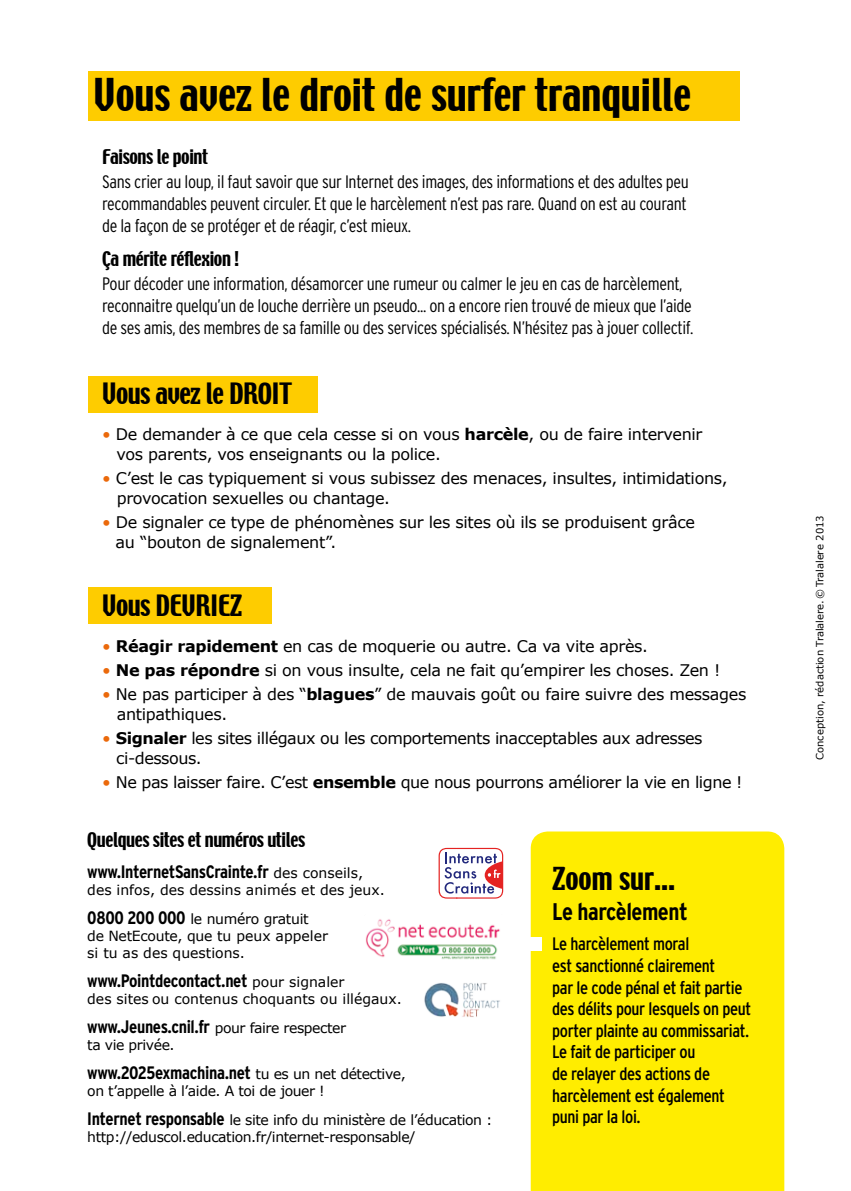
<style>
.page{position:relative;width:851px;height:1191px;background:#fff}
.page>*{position:absolute;margin:0;border:0;box-sizing:border-box;transform-origin:0 0}
.t1{font:40px "Techno";color:#000}
.t2{font:28px "Techno";color:#000}
.t3{font:26px "Techno";letter-spacing:-.02em;color:#000}
.t4{font:700 condensed 24px "Interstate";letter-spacing:-.02em;color:#000}
.t5{font:300 condensed 18px/22px "Interstate";letter-spacing:-.02em;color:#000}
.t6{font:condensed 18px/21.6px "Interstate";letter-spacing:-.02em;color:#000}
.t7{font:700 condensed 18px "Interstate";letter-spacing:-.02em;color:#000}
.t8{font:18px "Techno";letter-spacing:-.02em;color:#000}
.t9{font:16px/20px "Verdana";letter-spacing:-.02em;color:#000}
.t10{font:14px/29px "Verdana";letter-spacing:-.02em;color:#000}
.t11{font:14px/29px "Verdana";color:#000}
.t12{font:10px "Verdana";color:#000}
.s1{color:#eb690b}
.s2{font-weight:700}
.s3{font-family:"Verdana";font-weight:400;font-stretch:normal;font-size:14px}
.s4{font-family:"Interstate";font-weight:700;font-stretch:condensed;font-size:18px}
</style>
<div class="page">
<div style="left:530px;top:831px;width:254px;height:360px;background:#ffed00"></div>
<div style="left:88px;top:587px;width:183px;height:37px;background:#fecc00"></div>
<div style="left:88px;top:376px;width:229px;height:36px;background:#fecc00"></div>
<div style="left:88px;top:71px;width:651px;height:50px;background:#fecc00"></div>
<div style="left:520px;top:937px;width:21px;height:13px;background:#fff"></div>
<img style="left:366px;top:919px;width:134px;height:41px">
<img style="left:424px;top:983px;width:76px;height:34px">
<svg style="left:438px;top:848px;width:65px;height:50px"></svg>
<h1 class="t1" style="left:94px;top:67px;width:599px">Vous avez le droit de surfer tranquille</h1>
<p class="t8" style="left:102px;top:144px;width:107px">Faisons le point</p>
<p class="t5" style="left:102px;top:170px;width:588px">Sans crier au loup, il faut savoir que sur Internet des images, des informations et des adultes peu recommandables peuvent circuler. Et que le harcèlement n’est pas rare. Quand on est au courant de la façon de se protéger et de réagir, c’est mieux.</p>
<p class="t8" style="left:102px;top:246px;width:138px">Ça mérite réflexion !</p>
<p class="t5" style="left:102px;top:272px;width:592px">Pour décoder une information, désamorcer une rumeur ou calmer le jeu en cas de harcèlement, reconnaitre quelqu’un de louche derrière un pseudo... on a encore rien trouvé de mieux que l’aide de ses amis, des membres de sa famille ou des services spécialisés. N’hésitez pas à jouer collectif.</p>
<h3 class="t3" style="left:102px;top:376px;width:191px">Vous avez le DROIT</h3>
<p class="t9" style="left:116px;top:424px;width:587px;text-indent:-14px"><span class="s1">•</span> De demander à ce que cela cesse si on vous <span class="s2">harcèle</span>, ou de faire intervenir vos parents, vos enseignants ou la police.</p>
<p class="t9" style="left:117px;top:468px;width:612px;text-indent:-15px"><span class="s1">•</span> C’est le cas typiquement si vous subissez des menaces, insultes, intimidations, provocation sexuelles ou chantage.</p>
<p class="t9" style="left:116px;top:512px;width:580px;text-indent:-13px"><span class="s1">•</span> De signaler ce type de phénomènes sur les sites où ils se produisent grâce au “bouton de signalement”.</p>
<h3 class="t3" style="left:102px;top:587px;width:141px">Vous DEVRIEZ</h3>
<p class="t9" style="left:102px;top:636px;width:547px"><span class="s1">•</span> <span class="s2">Réagir rapidement</span> en cas de moquerie ou autre. Ca va vite après.</p>
<p class="t9" style="left:102px;top:660px;width:619px"><span class="s1">•</span> <span class="s2">Ne pas répondre</span> si on vous insulte, cela ne fait qu’empirer les choses. Zen !</p>
<p class="t9" style="left:117px;top:684px;width:631px;text-indent:-15px"><span class="s1">•</span> Ne pas participer à des “<span class="s2">blagues</span>” de mauvais goût ou faire suivre des messages antipathiques.</p>
<p class="t9" style="left:116px;top:728px;width:587px;text-indent:-14px"><span class="s1">•</span> <span class="s2">Signaler</span> les sites illégaux ou les comportements inacceptables aux adresses ci-dessous.</p>
<p class="t9" style="left:102px;top:772px;width:641px"><span class="s1">•</span> Ne pas laisser faire. C’est <span class="s2">ensemble</span> que nous pourrons améliorer la vie en ligne !</p>
<p class="t8" style="left:87px;top:828px;width:219px">Quelques sites et numéros utiles</p>
<p class="t7" style="left:87px;top:862px;width:277px">www.InternetSansCrainte.fr <span class="s3">des conseils,</span></p>
<p class="t11" style="left:87px;top:875px;width:299px">des infos, des dessins animés et des jeux.<br><span class="s4">0800 200 000</span> le numéro gratuit</p>
<p class="t11" style="left:87px;top:927px;width:242px;line-height:17px">de NetEcoute, que tu peux appeler si tu as des questions.</p>
<p class="t7" style="left:87px;top:971px;width:259px">www.Pointdecontact.net <span class="s3">pour signaler</span></p>
<p class="t11" style="left:87px;top:984px;width:316px">des sites ou contenus choquants ou illégaux.</p>
<p class="t7" style="left:87px;top:1017px;width:260px">www.Jeunes.cnil.fr <span class="s3">pour faire respecter</span></p>
<p class="t10" style="left:87px;top:1030px;width:89px">ta vie privée.</p>
<p class="t7" style="left:87px;top:1063px;width:320px">www.2025exmachina.net <span class="s3">tu es un net détective,</span></p>
<p class="t10" style="left:87px;top:1076px;width:407px">on t’appelle à l’aide. A toi de jouer !<br><span class="s4">Internet responsable</span> le site info du ministère de l’éducation :</p>
<p class="t10" style="left:87px;top:1122px;width:330px">http://eduscol.education.fr/internet-responsable/</p>
<h2 class="t2" style="left:552px;top:860px;width:125px">Zoom sur...</h2>
<h3 class="t4" style="left:552px;top:898px;width:137px">Le harcèlement</h3>
<p class="t6" style="left:552px;top:933px;width:200px">Le harcèlement moral<br>est sanctionné clairement<br>par le code pénal et fait partie des délits pour lesquels on peut porter plainte au commissariat.<br>Le fait de participer ou<br>de relayer des actions de harcèlement est également puni par la loi.</p>
<p class="t12" style="left:813px;top:760px;width:246px;rotate:-90deg">Conception, rédaction Tralalere.© Tralalere 2013</p>
</div>
